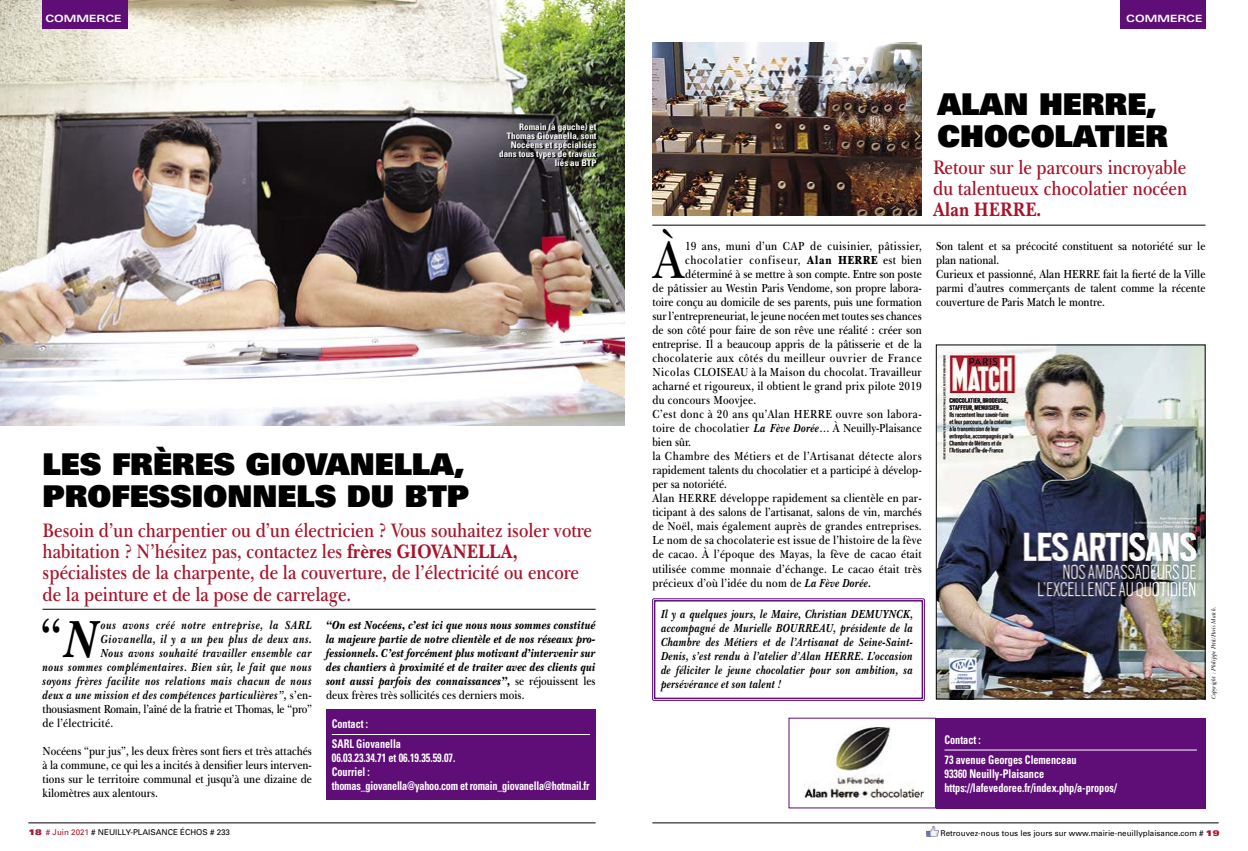
<style>
.page{position:relative;width:1248px;height:851px;background:#fff}
.page>*{position:absolute;margin:0;border:0;box-sizing:border-box;transform-origin:0 0}
.t1{font:600 53.7px "New Baskerville IT Cby BT";color:#000;scale:.85 1}
.t2{font:900 30px/32px "Univers";color:#000}
.t3{font:600 20px/21px "New Baskerville IT Cby BT";color:#a9132a;scale:.85 1}
.t4{font:700 20px "New Baskerville IT Cby BT";color:#a9132a;scale:.85 1}
.t5{font:600 12px/14px "New Baskerville IT Cby BT";color:#000;scale:.85 1}
.t6{font:italic 700 12px/14px "New Baskerville IT Cby BT";letter-spacing:.02em;color:#000;text-align:justify;scale:.85 1}
.t7{font:600 12px "New Baskerville IT Cby BT";letter-spacing:.02em;color:#000;scale:.85 1}
.t8{font:italic 900 12px/14px "New Baskerville IT Cby BT";color:#000;text-align:justify;scale:.85 1}
.t9{font:600 12px "New Baskerville IT Cby BT";letter-spacing:.04em;color:#000;scale:.85 1}
.t10{font:700 condensed 12px/19.7px "Univers";color:#fff;scale:.85 1}
.t11{font:700 condensed 12px/14px "Univers";letter-spacing:-.02em;color:#fff;scale:.85 1}
.t12{font:600 12px "New Baskerville IT Cby BT";letter-spacing:-.02em;color:#000;scale:.85 1}
.t13{font:600 12px "New Baskerville IT Cby BT";letter-spacing:.08em;color:#000;scale:.85 1}
.t14{font:italic 700 12px "New Baskerville IT Cby BT";letter-spacing:.04em;color:#000;scale:.85 1}
.t15{font:700 expanded 10px "Univers";color:#fff}
.t16{font:700 condensed 9px/9px "Univers";color:#fff;text-align:right}
.t17{font:8px "Univers";color:#000}
.t18{font:italic 6px "New Baskerville IT Cby BT";color:#000}
.s1{font-weight:700}
.s2{font-weight:700;font-style:italic}
.s3{font-weight:600;font-style:normal}
.s4{font-weight:900}
.s5{font-weight:900;font-stretch:expanded;color:#a9132a}
.s6{color:#a9132a}
</style>
<div class="page">
<hr style="left:652px;top:822px;width:566px;height:1px;background:#000">
<svg style="left:926px;top:826px;width:12px;height:10px"></svg>
<hr style="left:28px;top:822px;width:567px;height:1px;background:#000">
<img style="left:803px;top:725px;width:121px;height:73px">
<img style="left:0;top:0;width:624px;height:425px">
<img style="left:652px;top:43px;width:269px;height:172px">
<div style="left:1120px;top:0;width:85px;height:28px;background:#5f0e78"></div>
<div style="left:43px;top:0;width:85px;height:28px;background:#5f0e78"></div>
<hr style="left:652px;top:225px;width:553px;height:1px;background:#000">
<div style="left:935px;top:717px;width:270px;height:91px;background:#5f0e78"></div>
<hr style="left:944px;top:749px;width:252px;height:1px;background:#fff">
<div style="left:326px;top:709px;width:269px;height:90px;background:#5f0e78"></div>
<hr style="left:332px;top:733px;width:258px;height:1px;background:#fff">
<hr style="left:43px;top:609px;width:552px;height:1px;background:#000">
<svg style="left:500px;top:124px;width:98px;height:43px;background:#373636"></svg>
<img style="left:937px;top:346px;width:266px;height:351px">
<div style="left:935px;top:344px;width:270px;height:355px;border:1px solid #000"></div>
<div style="left:652px;top:598px;width:272px;height:102px;border:1px solid #5f0e78"></div>
<div style="left:653px;top:600px;width:270px;height:99px;border:2px solid #5f0e78"></div>
<p class="t15" style="left:45px;top:13px;width:78px">COMMERCE</p>
<p class="t15" style="left:1126px;top:13px;width:78px">COMMERCE</p>
<p class="t16" style="left:499px;top:122px;width:98px">Romain (à gauche) et<br>Thomas Giovanella, sont<br>Nocéens et spécialisés dans tous types de travaux liés au BTP</p>
<h2 class="t2" style="left:43px;top:447px;width:428px">LES FRÈRES GIOVANELLA,<br>PROFESSIONNELS DU BTP</h2>
<p class="t3" style="left:43px;top:520px;width:648px">Besoin d’un charpentier ou d’un électricien ? Vous souhaitez isoler votre habitation ? N’hésitez pas, contactez les <span class="s1">frères GIOVANELLA, </span>spécialistes de la charpente, de la couverture, de l’électricité ou encore de la peinture et de la pose de carrelage.</p>
<h1 class="t1" style="left:40px;top:605px;width:70px">“<span class="s2">N</span></h1>
<p class="t14" style="left:101px;top:617px;width:250px">ous avons créé notre entreprise, la SARL</p>
<p class="t8" style="left:326px;top:617px;width:318px">“On est Nocéens, c’est ici que nous nous sommes constitué la majeure partie de notre clientèle et de nos réseaux pro&shy;fessionnels. C’est forcément plus motivant d’intervenir sur des chantiers à proximité et de traiter avec des clients qui sont aussi parfois des connaissances”, <span class="s3">se réjouissent les deux frères très sollicités ces derniers mois.</span></p>
<p class="t6" style="left:101px;top:631px;width:250px">Giovanella, il y a un peu plus de deux ans.</p>
<p class="t6" style="left:101px;top:645px;width:250px">Nous avons souhaité travailler ensemble car</p>
<p class="t6" style="left:43px;top:659px;width:318px">nous sommes complémentaires. Bien sûr, le fait que nous</p>
<p class="t6" style="left:43px;top:673px;width:318px">soyons frères facilite nos relations mais chacun de nous</p>
<p class="t6" style="left:43px;top:687px;width:318px">deux a une mission et des compétences particulières”, <span class="s3">s’en-</span></p>
<p class="t12" style="left:43px;top:701px;width:318px">thousiasment Romain, l’aîné de la fratrie et Thomas, le “pro”</p>
<p class="t7" style="left:43px;top:715px;width:85px">de l’électricité.</p>
<p class="t5" style="left:43px;top:743px;width:318px;text-align:justify">Nocéens “pur jus”, les deux frères sont fiers et très attachés à la commune, ce qui les a incités à densifier leurs interven&shy;tions sur le territoire communal et jusqu’à une dizaine de kilomètres aux alentours.</p>
<p class="t10" style="left:332px;top:714px;width:83px">Contact :<br>SARL Giovanella</p>
<p class="t11" style="left:332px;top:750px;width:305px">06.03.23.34.71 et 06.19.35.59.07.<br>Courriel :<br>thomas_giovanella@yahoo.com et romain_giovanella@hotmail.fr</p>
<h1 class="t1" style="left:653px;top:227px;width:37px">À</h1>
<p class="t9" style="left:685px;top:239px;width:280px">19 ans, muni d’un CAP de cuisinier, pâtissier,</p>
<p class="t13" style="left:685px;top:253px;width:280px">chocolatier confiseur, <span class="s4">Alan HERRE</span> est bien</p>
<p class="t5" style="left:685px;top:267px;width:280px">déterminé à se mettre à son compte. Entre son poste</p>
<p class="t5" style="left:652px;top:281px;width:318px">de pâtissier au Westin Paris Vendome, son propre labora-</p>
<p class="t5" style="left:652px;top:295px;width:318px">toire conçu au domicile de ses parents, puis une formation</p>
<p class="t5" style="left:652px;top:309px;width:318px">sur l’entrepreneuriat, le jeune nocéen met toutes ses chances</p>
<p class="t5" style="left:652px;top:323px;width:318px">de son côté pour faire de son rêve une réalité : créer son</p>
<p class="t5" style="left:652px;top:337px;width:318px">entreprise. Il a beaucoup appris de la pâtisserie et de la</p>
<p class="t9" style="left:652px;top:351px;width:318px">chocolaterie aux côtés du meilleur ouvrier de France</p>
<p class="t7" style="left:652px;top:365px;width:318px">Nicolas CLOISEAU à la Maison du chocolat. Travailleur</p>
<p class="t7" style="left:652px;top:379px;width:318px">acharné et rigoureux, il obtient le grand prix pilote 2019</p>
<p class="t7" style="left:652px;top:393px;width:124px">du concours Moovjee.</p>
<p class="t9" style="left:652px;top:407px;width:318px">C’est donc à 20 ans qu’Alan HERRE ouvre son labora-</p>
<p class="t5" style="left:652px;top:421px;width:318px">toire de chocolatier <span class="s2">La Fève Dorée</span>… À Neuilly-Plaisance</p>
<p class="t5" style="left:652px;top:435px;width:47px">bien sûr.</p>
<p class="t9" style="left:652px;top:449px;width:318px">la Chambre des Métiers et de l’Artisanat détecte alors</p>
<p class="t5" style="left:652px;top:463px;width:318px">rapidement talents du chocolatier et a participé à dévelop-</p>
<p class="t5" style="left:652px;top:477px;width:89px">per sa notoriété.</p>
<p class="t7" style="left:652px;top:491px;width:318px">Alan HERRE développe rapidement sa clientèle en par-</p>
<p class="t5" style="left:652px;top:505px;width:318px">ticipant à des salons de l’artisanat, salons de vin, marchés</p>
<p class="t7" style="left:652px;top:519px;width:318px">de Noël, mais également auprès de grandes entreprises.</p>
<p class="t7" style="left:652px;top:533px;width:318px">Le nom de sa chocolaterie est issue de l’histoire de la fève</p>
<p class="t7" style="left:652px;top:547px;width:318px">de cacao. À l’époque des Mayas, la fève de cacao était</p>
<p class="t7" style="left:652px;top:561px;width:318px">utilisée comme monnaie d’échange. Le cacao était très</p>
<p class="t7" style="left:652px;top:575px;width:259px">précieux d’où l’idée du nom de <span class="s2">La Fève Dorée.</span></p>
<p class="t6" style="left:661px;top:606px;width:298px">Il y a quelques jours, le Maire, Christian DEMUYNCK, accompagné de Murielle BOURREAU, présidente de la Chambre des Métiers et de l’Artisanat de Seine-Saint-Denis, s’est rendu à l’atelier d’Alan HERRE. L’occasion de féliciter le jeune chocolatier pour son ambition, sa persévérance et son talent !</p>
<h2 class="t2" style="left:937px;top:87px;width:232px">ALAN HERRE,<br>CHOCOLATIER</h2>
<h3 class="t3" style="left:933px;top:157px;width:300px">Retour sur le parcours incroyable du talentueux chocolatier nocéen</h3>
<h3 class="t4" style="left:933px;top:197px;width:129px">Alan HERRE.</h3>
<p class="t5" style="left:935px;top:239px;width:318px">Son talent et sa précocité constituent sa notoriété sur le plan national.<br>Curieux et passionné, Alan HERRE fait la fierté de la Ville parmi d’autres commerçants de talent comme la récente couverture de Paris Match le montre.</p>
<p class="t18" style="left:1209px;top:699px;width:94px;rotate:-90deg">Copyright : Philippe Petit/Paris Match.</p>
<p class="t10" style="left:944px;top:729px;width:157px">Contact :<br>73 avenue Georges Clemenceau</p>
<p class="t10" style="left:944px;top:766px;width:204px;line-height:14px">93360 Neuilly-Plaisance https://lafevedoree.fr/index.php/a-propos/</p>
<p class="t17" style="left:28px;top:826px;width:203px"><span class="s5">18</span> <span class="s6"># Juin 2021</span> # NEUILLY-PLAISANCE ÉCHOS # 233</p>
<p class="t17" style="left:940px;top:827px;width:281px">Retrouvez-nous tous les jours sur www.mairie-neuillyplaisance.com # <span class="s5">19</span></p>
</div>
